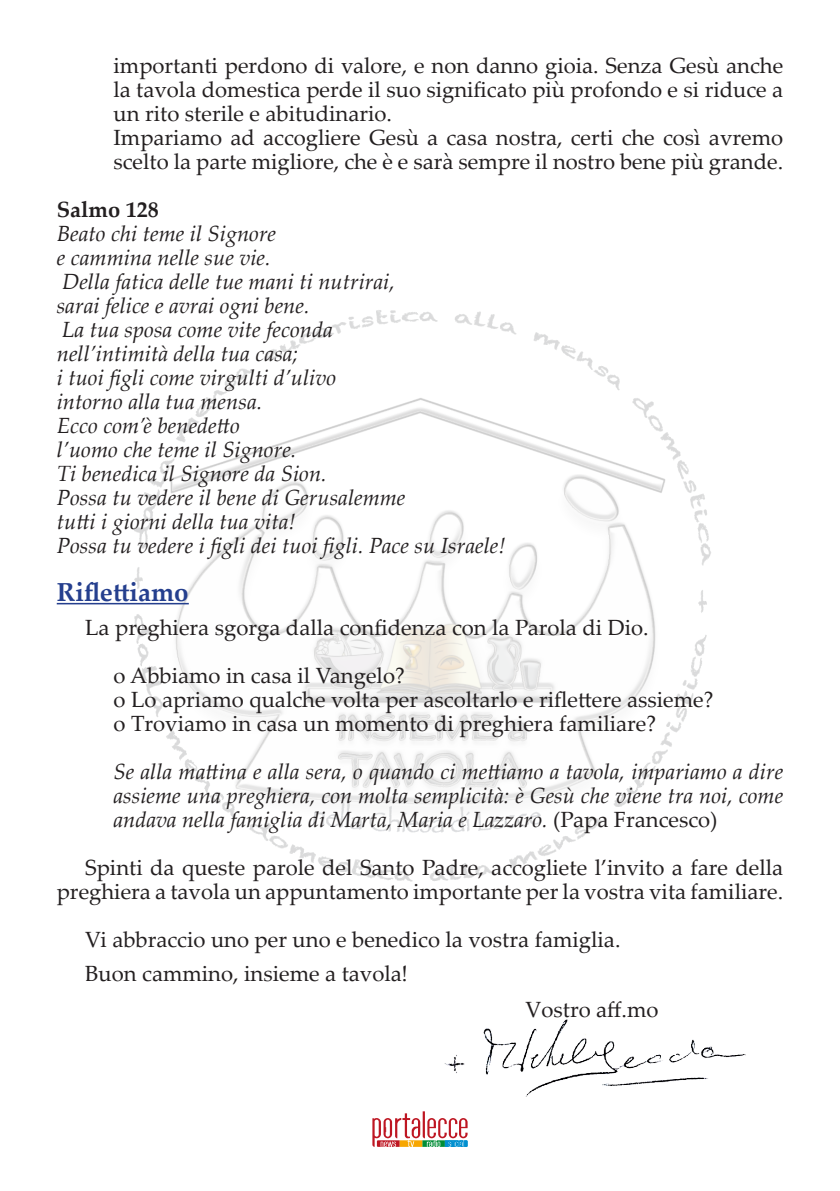
<style>
.page{position:relative;width:840px;height:1191px;background:#fff}
.page>*{position:absolute;margin:0;border:0;box-sizing:border-box;transform-origin:0 0}
.t1{font:700 26px "Palatino Linotype";color:#253f8e}
.t2{font:22px/24px "Palatino Linotype";color:#231f20;text-align:justify}
.t3{font:italic 22px/24px "Palatino Linotype";color:#231f20;text-align:justify}
.t4{font:700 22px "Palatino Linotype";color:#231f20}
.s1{font-style:normal}
</style>
<div class="page">
<img style="left:128px;top:310px;width:583px;height:572px">
<hr style="left:57px;top:603px;width:132px;height:1px;background:#253f8e">
<img style="left:444px;top:1019px;width:302px;height:77px">
<svg style="left:372px;top:1111px;width:95px;height:35px"></svg>
<p class="t2" style="left:113px;top:52px;width:670px">importanti perdono di valore, e non danno gioia. Senza Gesù anche la tavola domestica perde il suo significato più profondo e si riduce a un rito sterile e abitudinario.</p>
<p class="t2" style="left:113px;top:124px;width:671px">Impariamo ad accogliere Gesù a casa nostra, certi che così avremo scelto la parte migliore, che è e sarà sempre il nostro bene più grande.</p>
<p class="t4" style="left:57px;top:194px;width:104px">Salmo 128</p>
<p class="t3" style="left:57px;top:220px;width:221px">Beato chi teme il Signore</p>
<p class="t3" style="left:57px;top:244px;width:215px">e cammina nelle sue vie.</p>
<p class="t3" style="left:62px;top:268px;width:334px">Della fatica delle tue mani ti nutrirai,</p>
<p class="t3" style="left:57px;top:292px;width:254px">sarai felice e avrai ogni bene.</p>
<p class="t3" style="left:62px;top:316px;width:272px">La tua sposa come vite feconda</p>
<p class="t3" style="left:57px;top:340px;width:243px">nell’intimità della tua casa;</p>
<p class="t3" style="left:57px;top:364px;width:281px">i tuoi figli come virgulti d’ulivo</p>
<p class="t3" style="left:57px;top:388px;width:207px">intorno alla tua mensa.</p>
<p class="t3" style="left:57px;top:412px;width:184px">Ecco com’è benedetto</p>
<p class="t3" style="left:57px;top:436px;width:241px">l’uomo che teme il Signore.</p>
<p class="t3" style="left:57px;top:460px;width:271px">Ti benedica il Signore da Sion.</p>
<p class="t3" style="left:57px;top:484px;width:350px">Possa tu vedere il bene di Gerusalemme</p>
<p class="t3" style="left:57px;top:508px;width:240px">tutti i giorni della tua vita!</p>
<p class="t3" style="left:57px;top:532px;width:450px">Possa tu vedere i figli dei tuoi figli. Pace su Israele!</p>
<p class="t1" style="left:57px;top:573px;width:133px">Riflettiamo</p>
<p class="t2" style="left:85px;top:614px;width:564px">La preghiera sgorga dalla confidenza con la Parola di Dio.</p>
<p class="t2" style="left:113px;top:662px;width:292px">o Abbiamo in casa il Vangelo?</p>
<p class="t2" style="left:113px;top:686px;width:601px">o Lo apriamo qualche volta per ascoltarlo e riflettere assieme?</p>
<p class="t2" style="left:113px;top:710px;width:544px">o Troviamo in casa un momento di preghiera familiare?</p>
<p class="t3" style="left:113px;top:758px;width:670px">Se alla mattina e alla sera, o quando ci mettiamo a tavola, impariamo a dire assieme una preghiera, con molta semplicità: è Gesù che viene tra noi, come andava nella famiglia di Marta, Maria e Lazzaro. <span class="s1">(Papa Francesco)</span></p>
<p class="t2" style="left:57px;top:854px;width:727px;text-align:right">Spinti da queste parole del Santo Padre, accogliete l’invito a fare della preghiera a tavola un appuntamento importante per la vostra vita familiare.</p>
<p class="t2" style="left:85px;top:926px;width:536px">Vi abbraccio uno per uno e benedico la vostra famiglia.</p>
<p class="t2" style="left:85px;top:960px;width:324px">Buon cammino, insieme a tavola!</p>
<p class="t2" style="left:525px;top:996px;width:134px">Vostro aff.mo</p>
</div>
